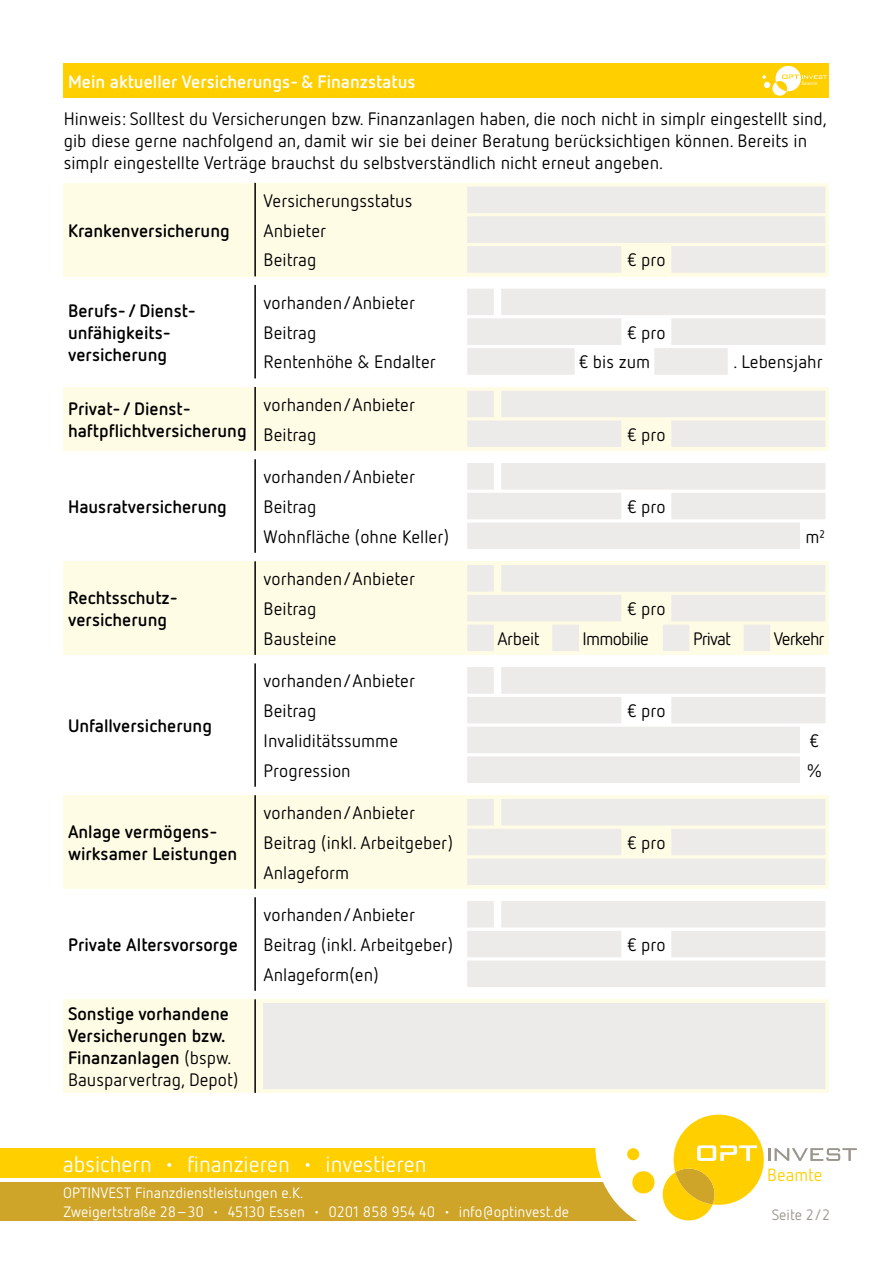
<style>
.page{position:relative;width:893px;height:1263px;background:#fff}
.page>*{position:absolute;margin:0;border:0;box-sizing:border-box;transform-origin:0 0}
.t1{font:22.5px "Netto OT";color:#fff}
.t2{font:18px/29.7px "Netto OT";color:#000}
.t3{font:700 18px/21.9px "Netto OT";color:#000}
.t4{font:700 18px "Netto OT";color:#fff}
.t5{font:18px "Netto OT";letter-spacing:-.04em;color:#000}
.t6{font:18px "Netto OT";letter-spacing:-.05em;color:#000}
.t7{font:17.7px "Netto OT";color:#ffcf00}
.t8{font:15px "Netto OT";color:#fff}
.t9{font:15px "Netto OT";color:#99958c}
.t10{font:4.95px "Netto OT";color:#fff}
.s1{font-weight:400}
</style>
<div class="page">
<div style="left:64px;top:795px;width:765px;height:94px;background:#fffce6"></div>
<div style="left:64px;top:183px;width:765px;height:93px;background:#fffce6"></div>
<div style="left:468px;top:187px;width:357px;height:26px;background:#edebe9"></div>
<div style="left:468px;top:217px;width:357px;height:25px;background:#edebe9"></div>
<div style="left:64px;top:64px;width:765px;height:34px;background:#ffcf00"></div>
<svg style="left:762px;top:66px;width:65px;height:30px"></svg>
<div style="left:468px;top:289px;width:25px;height:26px;background:#edebe9"></div>
<div style="left:502px;top:289px;width:323px;height:26px;background:#edebe9"></div>
<div style="left:468px;top:319px;width:153px;height:25px;background:#edebe9"></div>
<div style="left:672px;top:319px;width:153px;height:25px;background:#edebe9"></div>
<div style="left:468px;top:349px;width:106px;height:25px;background:#edebe9"></div>
<div style="left:655px;top:349px;width:72px;height:25px;background:#edebe9"></div>
<div style="left:64px;top:387px;width:765px;height:64px;background:#fffce6"></div>
<div style="left:468px;top:523px;width:331px;height:26px;background:#edebe9"></div>
<div style="left:468px;top:421px;width:153px;height:25px;background:#edebe9"></div>
<div style="left:672px;top:421px;width:153px;height:25px;background:#edebe9"></div>
<div style="left:468px;top:493px;width:153px;height:26px;background:#edebe9"></div>
<div style="left:672px;top:493px;width:153px;height:26px;background:#edebe9"></div>
<div style="left:64px;top:561px;width:765px;height:94px;background:#fffce6"></div>
<div style="left:468px;top:595px;width:153px;height:26px;background:#edebe9"></div>
<div style="left:672px;top:595px;width:153px;height:26px;background:#edebe9"></div>
<div style="left:468px;top:829px;width:153px;height:26px;background:#edebe9"></div>
<div style="left:672px;top:829px;width:153px;height:26px;background:#edebe9"></div>
<div style="left:468px;top:859px;width:357px;height:25px;background:#edebe9"></div>
<div style="left:468px;top:931px;width:153px;height:26px;background:#edebe9"></div>
<div style="left:672px;top:931px;width:153px;height:26px;background:#edebe9"></div>
<div style="left:468px;top:961px;width:357px;height:25px;background:#edebe9"></div>
<div style="left:0;top:1182px;width:672px;height:38px;background:#cea529"></div>
<div style="left:0;top:1148px;width:672px;height:30px;background:#ffcf00"></div>
<div style="left:595px;top:1058px;width:187px;height:178px;background:#fff;border-radius:50%"></div>
<div style="left:627px;top:1148px;width:12px;height:12px;background:#ffcf00;border-radius:50%"></div>
<div style="left:632px;top:1171px;width:22px;height:22px;background:#ffcf00;border-radius:50%"></div>
<svg style="left:663px;top:1114px;width:194px;height:106px"></svg>
<hr style="left:254px;top:183px;width:2px;height:93px;background:#000">
<hr style="left:254px;top:285px;width:2px;height:93px;background:#000">
<hr style="left:254px;top:387px;width:2px;height:64px;background:#000">
<hr style="left:254px;top:459px;width:2px;height:94px;background:#000">
<hr style="left:254px;top:561px;width:2px;height:94px;background:#000">
<hr style="left:254px;top:795px;width:2px;height:94px;background:#000">
<hr style="left:254px;top:897px;width:2px;height:94px;background:#000">
<div style="left:468px;top:391px;width:25px;height:26px;background:#edebe9"></div>
<div style="left:502px;top:391px;width:323px;height:26px;background:#edebe9"></div>
<div style="left:468px;top:463px;width:25px;height:26px;background:#edebe9"></div>
<div style="left:502px;top:463px;width:323px;height:26px;background:#edebe9"></div>
<div style="left:468px;top:565px;width:25px;height:26px;background:#edebe9"></div>
<div style="left:502px;top:565px;width:323px;height:26px;background:#edebe9"></div>
<div style="left:468px;top:799px;width:25px;height:26px;background:#edebe9"></div>
<div style="left:502px;top:799px;width:323px;height:26px;background:#edebe9"></div>
<div style="left:468px;top:697px;width:153px;height:26px;background:#edebe9"></div>
<div style="left:672px;top:697px;width:153px;height:26px;background:#edebe9"></div>
<hr style="left:254px;top:663px;width:2px;height:124px;background:#000">
<div style="left:468px;top:668px;width:25px;height:25px;background:#edebe9"></div>
<div style="left:502px;top:668px;width:323px;height:25px;background:#edebe9"></div>
<div style="left:64px;top:999px;width:765px;height:94px;background:#fffce6"></div>
<hr style="left:254px;top:999px;width:2px;height:94px;background:#000">
<div style="left:264px;top:1003px;width:561px;height:86px;background:#edebe9"></div>
<div style="left:468px;top:901px;width:25px;height:26px;background:#edebe9"></div>
<div style="left:502px;top:901px;width:323px;height:26px;background:#edebe9"></div>
<div style="left:468px;top:727px;width:331px;height:26px;background:#edebe9"></div>
<div style="left:468px;top:757px;width:331px;height:25px;background:#edebe9"></div>
<div style="left:468px;top:625px;width:25px;height:26px;background:#edebe9"></div>
<div style="left:553px;top:625px;width:25px;height:26px;background:#edebe9"></div>
<div style="left:663px;top:625px;width:26px;height:26px;background:#edebe9"></div>
<div style="left:744px;top:625px;width:26px;height:26px;background:#edebe9"></div>
<div style="left:468px;top:247px;width:153px;height:25px;background:#edebe9"></div>
<div style="left:672px;top:247px;width:153px;height:25px;background:#edebe9"></div>
<p class="t4" style="left:68px;top:74px;width:349px">Mein aktueller Versicherungs- &amp; Finanzstatus</p>
<p class="t10" style="left:802px;top:81px;width:17px">Beamte</p>
<p class="t2" style="left:64px;top:109px;width:765px;line-height:21.9px">Hinweis: Solltest du Versicherungen bzw. Finanzanlagen haben, die noch nicht in simplr eingestellt sind, gib diese gerne nachfolgend an, damit wir sie bei deiner Beratung berücksichtigen können. Bereits in simplr eingestellte Verträge brauchst du selbstverständlich nicht erneut angeben.</p>
<p class="t3" style="left:68px;top:221px;width:163px">Krankenversicherung</p>
<p class="t2" style="left:264px;top:187px;width:150px">Versicherungsstatus<br>Anbieter</p>
<p class="t2" style="left:264px;top:246px;width:54px">Beitrag</p>
<p class="t2" style="left:627px;top:246px;width:40px">€ pro</p>
<p class="t3" style="left:68px;top:301px;width:129px">Berufs- / Dienst&shy;unfähigkeits&shy;versicherung</p>
<p class="t2" style="left:264px;top:289px;width:174px">vorhanden/Anbieter<br>Beitrag<br>Rentenhöhe &amp; Endalter</p>
<p class="t2" style="left:579px;top:319px;width:89px;text-indent:48px">€ pro € bis zum</p>
<p class="t2" style="left:733px;top:348px;width:91px">. Lebensjahr</p>
<p class="t3" style="left:68px;top:399px;width:180px">Privat- / Dienst&shy;haftpflichtversicherung</p>
<p class="t3" style="left:68px;top:497px;width:160px">Hausratversicherung</p>
<p class="t3" style="left:68px;top:588px;width:111px">Rechtsschutz&shy;versicherung</p>
<p class="t3" style="left:68px;top:716px;width:145px">Unfallversicherung</p>
<p class="t3" style="left:68px;top:822px;width:171px">Anlage vermögens&shy;wirksamer Leistungen</p>
<p class="t2" style="left:264px;top:391px;width:153px">vorhanden/Anbieter<br>Beitrag</p>
<p class="t2" style="left:264px;top:463px;width:187px">vorhanden/Anbieter<br>Beitrag<br>Wohnfläche (ohne Keller)</p>
<p class="t2" style="left:264px;top:565px;width:153px">vorhanden/Anbieter<br>Beitrag<br>Bausteine</p>
<p class="t2" style="left:264px;top:667px;width:153px">vorhanden/Anbieter<br>Beitrag<br>Invaliditätssumme<br>Progression</p>
<p class="t2" style="left:264px;top:799px;width:191px">vorhanden/Anbieter<br>Beitrag (inkl. Arbeitgeber)<br>Anlageform</p>
<p class="t2" style="left:627px;top:421px;width:40px">€ pro</p>
<p class="t2" style="left:627px;top:493px;width:40px">€ pro</p>
<p class="t2" style="left:627px;top:595px;width:40px">€ pro</p>
<p class="t2" style="left:805px;top:523px;width:21px">m²</p>
<p class="t2" style="left:497px;top:625px;width:43px">Arbeit</p>
<p class="t5" style="left:583px;top:631px;width:68px">Immobilie</p>
<p class="t2" style="left:693px;top:625px;width:39px">Privat</p>
<p class="t6" style="left:774px;top:631px;width:52px">Verkehr</p>
<p class="t2" style="left:627px;top:697px;width:40px">€ pro</p>
<p class="t2" style="left:627px;top:829px;width:40px">€ pro</p>
<p class="t2" style="left:806px;top:727px;width:17px">€ %</p>
<p class="t2" style="left:264px;top:901px;width:191px">vorhanden/Anbieter<br>Beitrag (inkl. Arbeitgeber)<br>Anlageform(en)</p>
<p class="t3" style="left:68px;top:935px;width:171px">Private Altersvorsorge</p>
<p class="t2" style="left:627px;top:931px;width:40px">€ pro</p>
<p class="t3" style="left:68px;top:1004px;width:172px">Sonstige vorhandene<br>Versicherungen bzw.<br>Finanzanlagen <span class="s1">(bspw.<br>Bausparvertrag, Depot)</span></p>
<p class="t1" style="left:63px;top:1154px;width:366px">absichern ∙ finanzieren ∙ investieren</p>
<p class="t8" style="left:63px;top:1205px;width:507px">Zweigertstraße 28–30 ∙ 45130 Essen ∙ 0201 858 954 40 ∙ info@optinvest.de</p>
<p class="t8" style="left:63px;top:1186px;width:242px">OPTINVEST Finanzdienstleistungen e.K.</p>
<p class="t7" style="left:767px;top:1167px;width:57px">Beamte</p>
<p class="t9" style="left:772px;top:1209px;width:60px">Seite 2/2</p>
</div>
